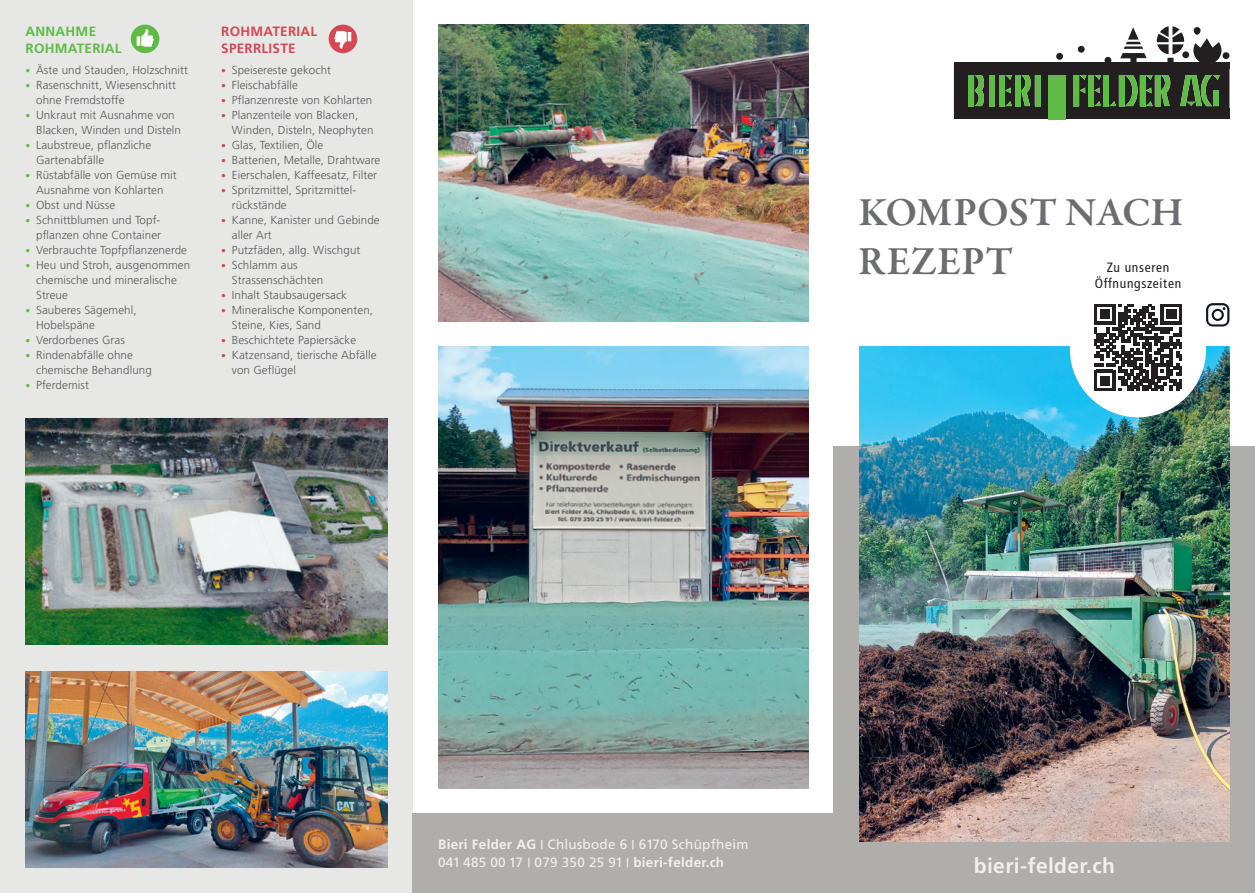
<style>
.page{position:relative;width:1255px;height:893px;background:#fff}
.page>*{position:absolute;margin:0;border:0;box-sizing:border-box;transform-origin:0 0}
.t1{font:600 40.5px/49.5px "Garamond Premr Pro";letter-spacing:.005em;color:#6c6d70}
.t2{font:700 21px "Frutiger LT Std";letter-spacing:.02em;color:#f0f0ef}
.t3{font:13.5px/18px "Frutiger LT Std";letter-spacing:.02em;color:#f0f0ef}
.t4{font:condensed 13.5px/16px "Frutiger LT Std";letter-spacing:.05em;color:#231f20;text-align:center}
.t5{font:700 13.5px/17.2px "Frutiger LT Std";letter-spacing:.02em;color:#d54752}
.t6{font:700 13.5px/17.2px "Frutiger LT Std";letter-spacing:.02em;color:#60bb46}
.t7{font:300 11.7px/15px "Frutiger LT Std";letter-spacing:.005em;color:#57585a}
.s1{font-size:9.75px;color:#60bb46}
.s2{font-size:9.75px;color:#d54752}
.s3{font-weight:700}
</style>
<div class="page">
<div style="left:833px;top:446px;width:421px;height:447px;background:#b0aeaa"></div>
<img style="left:859px;top:347px;width:370px;height:495px">
<div style="left:0;top:0;width:412px;height:893px;background:#e7e8e6"></div>
<img style="left:438px;top:347px;width:370px;height:441px">
<img style="left:438px;top:25px;width:370px;height:296px">
<img style="left:26px;top:671px;width:361px;height:196px">
<div style="left:412px;top:814px;width:421px;height:79px;background:#b0aeaa"></div>
<div style="left:1069px;top:281px;width:136px;height:136px;background:#fff;border-radius:50%"></div>
<svg style="left:1094px;top:304px;width:87px;height:86px"></svg>
<img style="left:26px;top:419px;width:361px;height:225px">
<div style="left:953px;top:109px;width:276px;height:10px;background:#231f20"></div>
<div style="left:1047px;top:75px;width:18px;height:44px;background:#60bb46"></div>
<svg style="left:953px;top:26px;width:276px;height:90px"></svg>
<div style="left:953px;top:62px;width:276px;height:7px;background:#231f20"></div>
<div style="left:131px;top:25px;width:28px;height:28px;background:#60bb46;border-radius:50%"></div>
<svg style="left:137px;top:29px;width:17px;height:18px"></svg>
<div style="left:328px;top:25px;width:29px;height:28px;background:#d54752;border-radius:50%"></div>
<svg style="left:334px;top:31px;width:17px;height:18px"></svg>
<svg style="left:1206px;top:303px;width:23px;height:23px"></svg>
<p class="t6" style="left:26px;top:22px;width:98px">ANNAHME<br>ROHMATERIAL</p>
<p class="t7" style="left:26px;top:63px;width:164px"><span class="s1">•</span> Äste und Stauden, Holzschnitt</p>
<p class="t7" style="left:36px;top:78px;width:141px;text-indent:-11px"><span class="s1">•</span> Rasenschnitt, Wiesenschnitt ohne Fremdstoffe</p>
<p class="t7" style="left:36px;top:108px;width:146px;text-indent:-11px"><span class="s1">•</span> Unkraut mit Ausnahme von<br>Blacken, Winden und Disteln</p>
<p class="t7" style="left:36px;top:138px;width:116px;text-indent:-11px"><span class="s1">•</span> Laubstreue, pflanzliche<br>Gartenabfälle</p>
<p class="t7" style="left:26px;top:168px;width:153px;text-align:center"><span class="s1">•</span> Rüstabfälle von Gemüse mit<br>Ausnahme von Kohlarten</p>
<p class="t7" style="left:26px;top:198px;width:91px"><span class="s1">•</span> Obst und Nüsse</p>
<p class="t7" style="left:26px;top:213px;width:137px;text-align:right"><span class="s1">•</span> Schnittblumen und Topf&shy;pflanzen ohne Container</p>
<p class="t7" style="left:26px;top:243px;width:163px"><span class="s1">•</span> Verbrauchte Topfpflanzenerde</p>
<p class="t7" style="left:36px;top:258px;width:156px;text-indent:-11px"><span class="s1">•</span> Heu und Stroh, ausgenommen chemische und mineralische<br>Streue</p>
<p class="t7" style="left:36px;top:303px;width:102px;text-indent:-11px"><span class="s1">•</span> Sauberes Sägemehl,<br>Hobelspäne</p>
<p class="t7" style="left:26px;top:333px;width:101px"><span class="s1">•</span> Verdorbenes Gras</p>
<p class="t7" style="left:36px;top:348px;width:117px;text-indent:-11px"><span class="s1">•</span> Rindenabfälle ohne chemische Behandlung</p>
<p class="t7" style="left:26px;top:378px;width:65px"><span class="s1">•</span> Pferdemist</p>
<p class="t5" style="left:221px;top:22px;width:98px">ROHMATERIAL<br>SPERRLISTE</p>
<p class="t7" style="left:221px;top:63px;width:111px"><span class="s2">•</span> Speisereste gekocht</p>
<p class="t7" style="left:221px;top:78px;width:78px"><span class="s2">•</span> Fleischabfälle</p>
<p class="t7" style="left:221px;top:93px;width:153px"><span class="s2">•</span> Pflanzenreste von Kohlarten</p>
<p class="t7" style="left:232px;top:108px;width:143px;text-indent:-11px"><span class="s2">•</span> Planzenteile von Blacken,<br>Winden, Disteln, Neophyten</p>
<p class="t7" style="left:221px;top:138px;width:104px"><span class="s2">•</span> Glas, Textilien, Öle</p>
<p class="t7" style="left:221px;top:153px;width:160px"><span class="s2">•</span> Batterien, Metalle, Drahtware</p>
<p class="t7" style="left:221px;top:168px;width:157px"><span class="s2">•</span> Eierschalen, Kaffeesatz, Filter</p>
<p class="t7" style="left:232px;top:183px;width:126px;text-indent:-11px"><span class="s2">•</span> Spritzmittel, Spritzmittel&shy;rückstände</p>
<p class="t7" style="left:232px;top:213px;width:149px;text-indent:-11px"><span class="s2">•</span> Kanne, Kanister und Gebinde aller Art</p>
<p class="t7" style="left:221px;top:243px;width:141px"><span class="s2">•</span> Putzfäden, allg. Wischgut</p>
<p class="t7" style="left:232px;top:258px;width:93px;text-indent:-11px"><span class="s2">•</span> Schlamm aus<br>Strassenschächten</p>
<p class="t7" style="left:221px;top:288px;width:127px"><span class="s2">•</span> Inhalt Staubsaugersack</p>
<p class="t7" style="left:232px;top:303px;width:143px;text-indent:-11px"><span class="s2">•</span> Mineralische Komponenten,<br>Steine, Kies, Sand</p>
<p class="t7" style="left:221px;top:333px;width:136px"><span class="s2">•</span> Beschichtete Papiersäcke</p>
<p class="t7" style="left:232px;top:348px;width:146px;text-indent:-11px"><span class="s2">•</span> Katzensand, tierische Abfälle von Geflügel</p>
<h1 class="t1" style="left:858px;top:188px;width:327px">KOMPOST NACH<br>REZEPT</h1>
<p class="t4" style="left:1094px;top:260px;width:88px">Zu unseren<br>Öffnungszeiten</p>
<p class="t3" style="left:438px;top:836px;width:312px"><span class="s3">Bieri Felder AG</span> <sup>|</sup> Chlusbode 6 <sup>|</sup> 6170 Schüpfheim<br>041 485 00 17 <sup>|</sup> 079 350 25 91 <sup>|</sup> <span class="s3">bieri-felder.ch</span></p>
<h2 class="t2" style="left:973px;top:853px;width:143px">bieri-felder.ch</h2>
</div>
